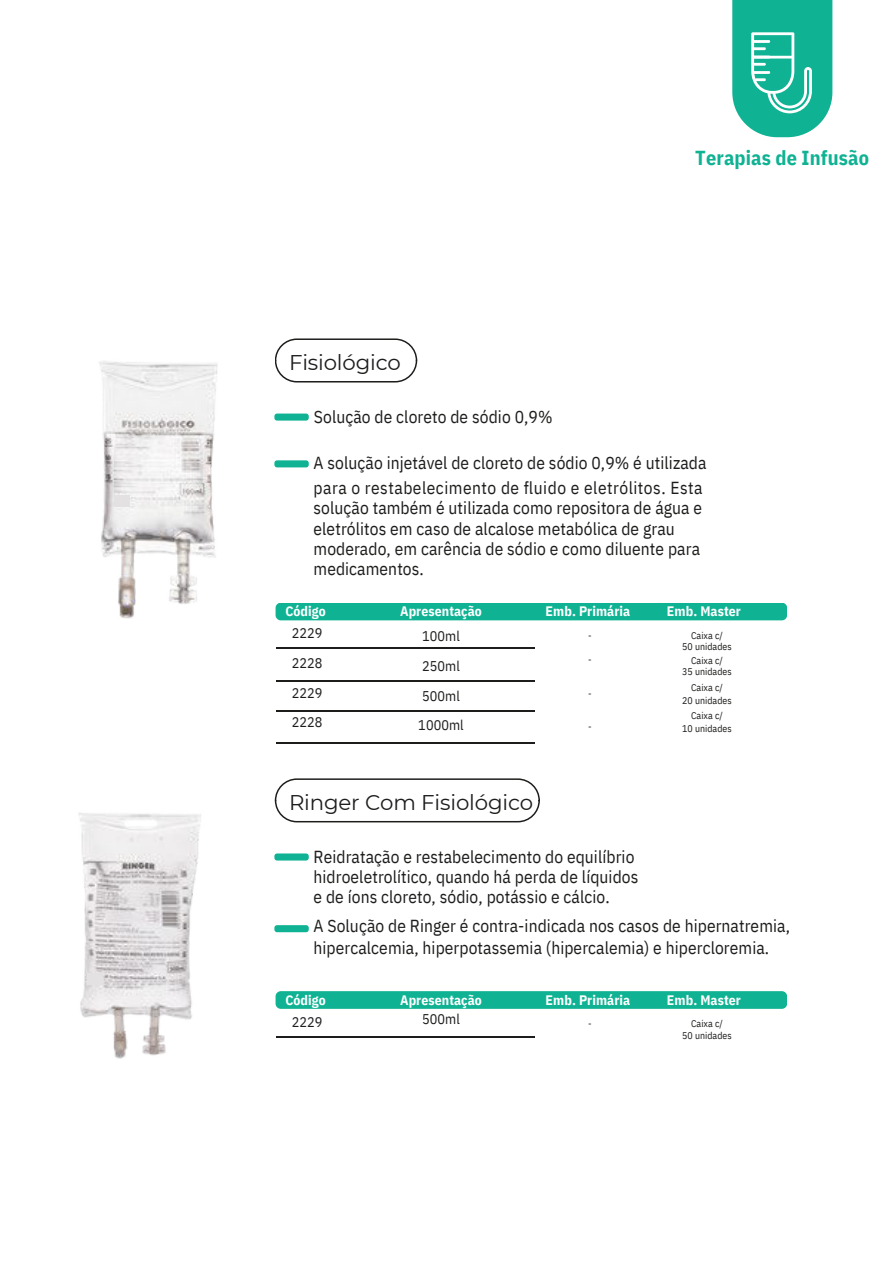
<style>
.page{position:relative;width:894px;height:1264px;background:#fff}
.page>*{position:absolute;margin:0;border:0;box-sizing:border-box;transform-origin:0 0}
.t1{font:21.3px "Montserrat";letter-spacing:-.005em;color:#1d1d1b}
.t2{font:700 20.25px "IBM Plex Sans Cond";letter-spacing:.005em;color:#0fb293}
.t3{font:17.4px/20.2px "IBM Plex Sans Cond";letter-spacing:.005em;color:#1d1d1b}
.t4{font:17.4px/24.8px "IBM Plex Sans Cond";letter-spacing:.03em;color:#1d1d1b}
.t5{font:14.1px/29.7px "IBM Plex Sans Cond";letter-spacing:.005em;color:#1d1d1b}
.t6{font:700 13.65px "IBM Plex Sans Cond";letter-spacing:.005em;color:#fff}
.t7{font:9.75px/11.2px "IBM Plex Sans Cond";letter-spacing:.005em;color:#1d1d1b;text-align:center}
</style>
<div class="page">
<div style="left:274px;top:413px;width:34px;height:7px;background:#0fb293;border-radius:3px"></div>
<div style="left:274px;top:460px;width:35px;height:7px;background:#0fb293;border-radius:3px"></div>
<svg style="left:275px;top:338px;width:142px;height:44px"></svg>
<hr style="left:276px;top:647px;width:258px;height:1px;background:#1d1d1b">
<hr style="left:276px;top:680px;width:258px;height:1px;background:#1d1d1b">
<hr style="left:276px;top:710px;width:258px;height:1px;background:#1d1d1b">
<hr style="left:276px;top:742px;width:258px;height:2px;background:#1d1d1b">
<div style="left:275px;top:602px;width:511px;height:18px;background:#0fb293;border-radius:5px"></div>
<img style="left:99px;top:361px;width:119px;height:258px">
<div style="left:274px;top:853px;width:35px;height:7px;background:#0fb293;border-radius:3px"></div>
<div style="left:274px;top:925px;width:35px;height:7px;background:#0fb293;border-radius:3px"></div>
<svg style="left:275px;top:778px;width:264px;height:44px"></svg>
<div style="left:275px;top:991px;width:511px;height:17px;background:#0fb293;border-radius:5px"></div>
<hr style="left:276px;top:1036px;width:258px;height:1px;background:#1d1d1b">
<img style="left:78px;top:813px;width:123px;height:246px">
<div style="left:87px;top:972px;width:15px;height:12px;background:#e3e1e2"></div>
<div style="left:114px;top:495px;width:15px;height:12px;background:#e3e1e2"></div>
<svg style="left:732px;top:0;width:100px;height:137px;background:#34bda3"></svg>
<h2 class="t1" style="left:289px;top:349px;width:113px">Fisiológico</h2>
<p class="t2" style="left:695px;top:144px;width:175px">Terapias de Infusão</p>
<h3 class="t3" style="left:314px;top:406px;width:240px">Solução de cloreto de sódio 0,9%</h3>
<h4 class="t4" style="left:313px;top:450px;width:394px">A solução injetável de cloreto de sódio 0,9% é utilizada para o restabelecimento de fluido e eletrólitos. Esta</h4>
<h4 class="t3" style="left:313px;top:497px;width:390px">solução também é utilizada como repositora de água e eletrólitos em caso de alcalose metabólica de grau moderado, em carência de sódio e como diluente para</h4>
<h4 class="t3" style="left:313px;top:558px;width:112px">medicamentos.</h4>
<h5 class="t6" style="left:285px;top:602px;width:42px">Código</h5>
<p class="t5" style="left:292px;top:618px;width:32px;text-align:justify">2229<br>2228<br>2229<br>2228</p>
<p class="t6" style="left:400px;top:602px;width:83px">Apresentação</p>
<p class="t5" style="left:418px;top:621px;width:47px">100ml<br>250ml<br>500ml<br>1000ml</p>
<p class="t6" style="left:545px;top:602px;width:86px">Emb. Primária</p>
<p class="t7" style="left:588px;top:630px;width:5px">-</p>
<p class="t7" style="left:588px;top:653px;width:5px">-</p>
<p class="t7" style="left:588px;top:687px;width:5px">-</p>
<h2 class="t7" style="left:588px;top:721px;width:5px">-</h2>
<h3 class="t1" style="left:289px;top:789px;width:246px">Ringer Com Fisiológico</h3>
<p class="t6" style="left:666px;top:602px;width:75px">Emb. Master</p>
<h4 class="t7" style="left:682px;top:629px;width:51px">Caixa c/<br>50 unidades</h4>
<h4 class="t7" style="left:690px;top:654px;width:33px">Caixa c/</h4>
<h4 class="t7" style="left:682px;top:665px;width:51px">35 unidades</h4>
<h5 class="t7" style="left:690px;top:681px;width:33px">Caixa c/</h5>
<h5 class="t7" style="left:682px;top:694px;width:51px">20 unidades</h5>
<p class="t7" style="left:690px;top:709px;width:33px">Caixa c/</p>
<p class="t7" style="left:682px;top:723px;width:51px">10 unidades</p>
<h4 class="t3" style="left:313px;top:846px;width:326px">Reidratação e restabelecimento do equilíbrio hidroeletrolítico, quando há perda de líquidos e de íons cloreto, sódio, potássio e cálcio.</h4>
<h4 class="t3" style="left:313px;top:913px;width:478px;line-height:22.5px">A Solução de Ringer é contra-indicada nos casos de hipernatremia, hipercalcemia, hiperpotassemia (hipercalemia) e hipercloremia.</h4>
<h5 class="t6" style="left:285px;top:990px;width:42px">Código</h5>
<p class="t5" style="left:292px;top:1006px;width:32px">2229</p>
<p class="t6" style="left:400px;top:990px;width:83px">Apresentação</p>
<p class="t5" style="left:422px;top:1003px;width:39px">500ml</p>
<p class="t6" style="left:545px;top:990px;width:86px">Emb. Primária</p>
<h3 class="t7" style="left:588px;top:1018px;width:5px">-</h3>
<p class="t6" style="left:666px;top:990px;width:75px">Emb. Master</p>
<p class="t7" style="left:682px;top:1017px;width:51px">Caixa c/<br>50 unidades</p>
</div>
